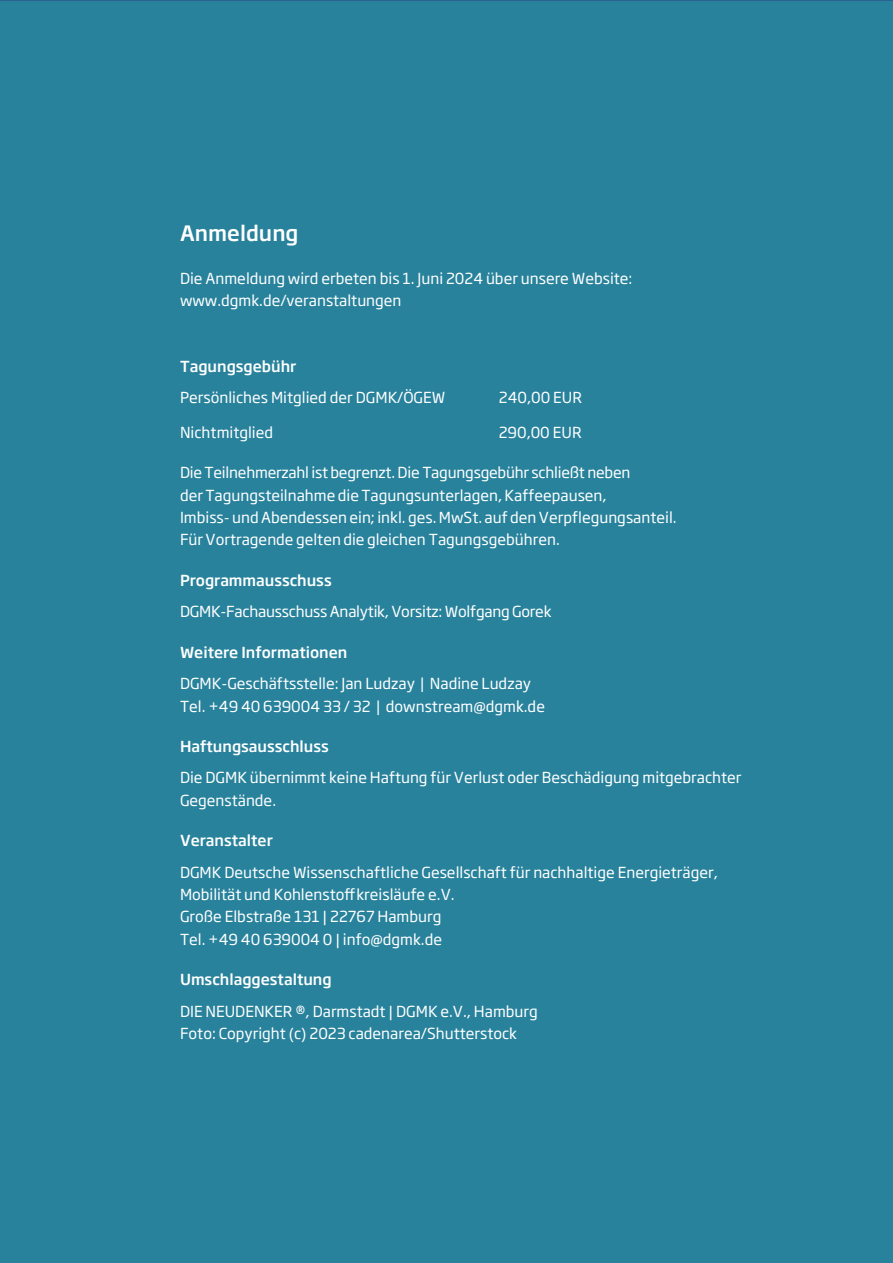
<style>
.page{position:relative;width:893px;height:1263px;background:#28829c}
.page>*{position:absolute;margin:0;border:0;box-sizing:border-box;transform-origin:0 0}
.t1{font:500 21px "Soho Gothic Std";color:#fff}
.t2{font:15px/22.4px "Soho Gothic Std";color:#fff}
.t3{font:500 15px "Soho Gothic Std";color:#fff}
.s1{font-weight:500}
.s2{font-family:"Calibri";font-size:16.5px}
</style>
<div class="page">
<h1 class="t1" style="left:180px;top:225px;width:120px">Anmeldung</h1>
<p class="t2" style="left:180px;top:268px;width:454px">Die Anmeldung wird erbeten bis 1. Juni 2024 über unsere Website: www.dgmk.de/veranstaltungen</p>
<p class="t3" style="left:180px;top:360px;width:118px">Tagungsgebühr</p>
<p class="t2" style="left:180px;top:388px;width:267px">Persönliches Mitglied der DGMK/ÖGEW</p>
<p class="t2" style="left:499px;top:388px;width:85px">240,00 EUR</p>
<p class="t2" style="left:180px;top:422px;width:95px">Nichtmitglied</p>
<p class="t2" style="left:499px;top:422px;width:84px">290,00 EUR</p>
<p class="t2" style="left:180px;top:463px;width:498px">Die Teilnehmerzahl ist begrenzt. Die Tagungsgebühr schließt neben<br>der Tagungsteilnahme die Tagungsunterlagen, Kaffeepausen,<br>Imbiss- und Abendessen ein; inkl. ges. MwSt. auf den Verpflegungsanteil.<br>Für Vortragende gelten die gleichen Tagungsgebühren.</p>
<p class="t3" style="left:180px;top:574px;width:153px">Programmausschuss</p>
<p class="t2" style="left:180px;top:602px;width:373px">DGMK-Fachausschuss Analytik, Vorsitz: Wolfgang Gorek</p>
<p class="t2" style="left:180px;top:638px;width:352px;line-height:31.3px"><span class="s1">Weitere Informationen<br></span>DGMK-Geschäftsstelle: Jan Ludzay <span class="s2">|</span> Nadine Ludzay</p>
<p class="t2" style="left:180px;top:696px;width:366px">Tel. +49 40 639004 33 / 32 <span class="s2">|</span> downstream@dgmk.de</p>
<p class="t3" style="left:180px;top:740px;width:150px">Haftungsausschluss</p>
<p class="t2" style="left:180px;top:768px;width:563px">Die DGMK übernimmt keine Haftung für Verlust oder Beschädigung mitgebrachter<br>Gegenstände.</p>
<p class="t3" style="left:180px;top:835px;width:94px">Veranstalter</p>
<p class="t2" style="left:180px;top:862px;width:539px">DGMK Deutsche Wissenschaftliche Gesellschaft für nachhaltige Energieträger, Mobilität und Kohlenstoffkreisläufe e.V.<br>Große Elbstraße 131 | 22767 Hamburg<br>Tel. +49 40 639004 0 | info@dgmk.de</p>
<p class="t3" style="left:180px;top:974px;width:153px">Umschlaggestaltung</p>
<p class="t2" style="left:180px;top:1001px;width:359px">DIE NEUDENKER ®, Darmstadt | DGMK e.V., Hamburg<br>Foto: Copyright (c) 2023 cadenarea/Shutterstock</p>
</div>
